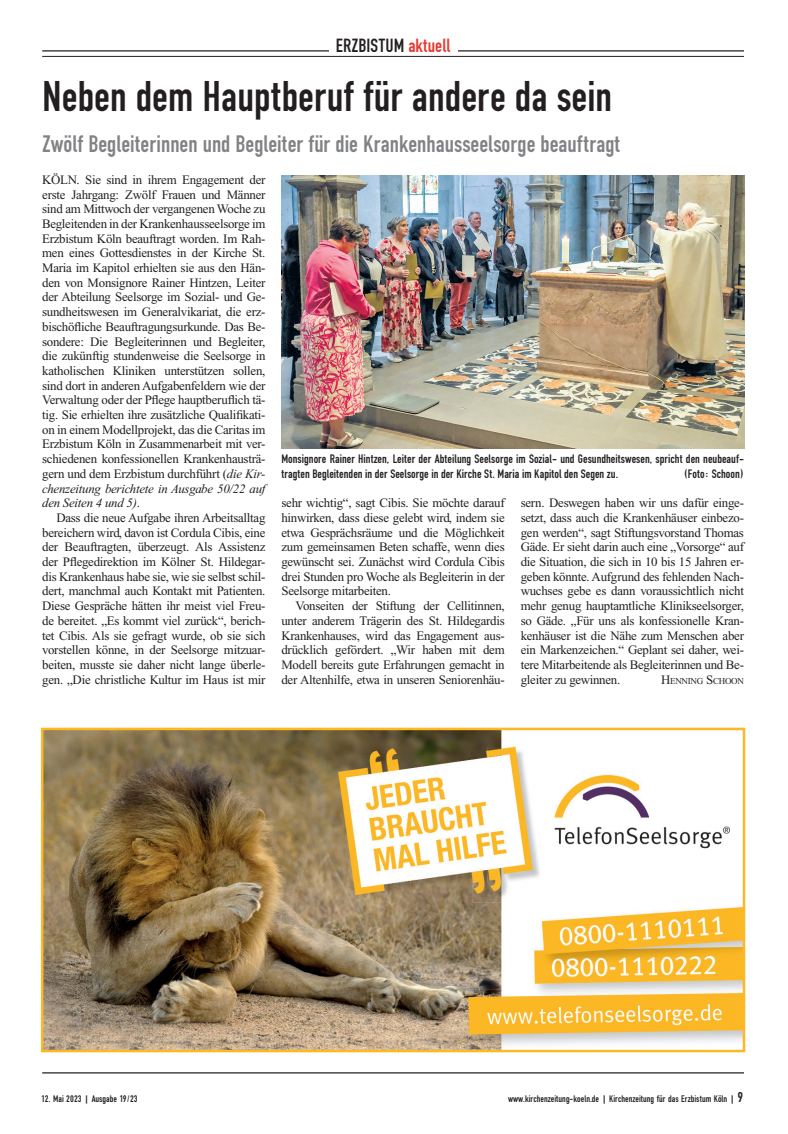
<style>
.page{position:relative;width:788px;height:1134px;background:#fff}
.page>*{position:absolute;margin:0;border:0;box-sizing:border-box;transform-origin:0 0}
.t1{font:45px "Fette Eng D";color:#231f20}
.t2{font:25px "Fette Eng D";color:#808285}
.t3{font:20px "Fette Eng D";color:#231f20}
.t4{font:12.88px/14.8px "Times New Roman";letter-spacing:-.02em;color:#231f20;text-align:justify}
.t5{font:12.88px/14.8px "Fette Eng D";color:#231f20}
.t6{font:10px "Fette Eng D";color:#231f20}
.t7{font:9px "Times New Roman";letter-spacing:-.03em;color:#231f20}
.s1{color:#e43a32}
.s2{font-style:italic}
.s3{font-size:12.88px}
.s4{font-size:15px}
</style>
<div class="page">
<hr style="left:42px;top:1072px;width:702px;height:1px;background:#231f20">
<hr style="left:42px;top:56px;width:702px;height:1px;background:#231f20">
<hr style="left:42px;top:50px;width:702px;height:1px;background:#231f20">
<div style="left:329px;top:37px;width:128px;height:15px;background:#fff"></div>
<img style="left:44px;top:730px;width:698px;height:319px">
<div style="left:41px;top:727px;width:704px;height:325px;border:2px solid #fcb825"></div>
<img style="left:281px;top:175px;width:463px;height:273px">
<h3 class="t3" style="left:336px;top:34px;width:116px">ERZBISTUM <span class="s1">aktuell</span></h3>
<h1 class="t1" style="left:42px;top:72px;width:571px">Neben dem Hauptberuf für andere da sein</h1>
<h2 class="t2" style="left:42px;top:130px;width:580px">Zwölf Begleiterinnen und Begleiter für die Krankenhausseelsorge beauftragt</h2>
<p class="t4" style="left:42px;top:172px;width:225px">KÖLN. Sie sind in ihrem Engagement der erste Jahrgang: Zwölf Frauen und Männer sind am Mittwoch der vergangenen Woche zu Begleitenden in der Krankenhausseelsorge im Erzbistum Köln beauftragt worden. Im Rah&shy;men eines Gottesdienstes in der Kirche St.<br>Maria im Kapitol erhielten sie aus den Hän&shy;den von Monsignore Rainer Hintzen, Leiter der Abteilung Seelsorge im Sozial- und Ge&shy;sundheitswesen im Generalvikariat, die erz&shy;bischöfliche Beauftragungsurkunde. Das Be&shy;sondere: Die Begleiterinnen und Begleiter, die zukünftig stundenweise die Seelsorge in katholischen Kliniken unterstützen sollen, sind dort in anderen Aufgabenfeldern wie der Verwaltung oder der Pflege hauptberuflich tä&shy;tig. Sie erhielten ihre zusätzliche Qualifikati&shy;on in einem Modellprojekt, das die Caritas im Erzbistum Köln in Zusammenarbeit mit ver&shy;schiedenen konfessionellen Krankenhausträ&shy;gern und dem Erzbistum durchführt (<span class="s2">die Kir&shy;chenzeitung berichtete in Ausgabe 50/22 auf den Seiten 4 und 5)</span>.</p>
<p class="t4" style="left:42px;top:510px;width:225px;text-indent:14px">Dass die neue Aufgabe ihren Arbeitsalltag bereichern wird, davon ist Cordula Cibis, eine der Beauftragten, überzeugt. Als Assistenz der Pflegedirektion im Kölner St. Hildegar&shy;dis Krankenhaus habe sie, wie sie selbst schil&shy;dert, manchmal auch Kontakt mit Patienten.<br>Diese Gespräche hätten ihr meist viel Freu&shy;de bereitet. „Es kommt viel zurück“, berich&shy;tet Cibis. Als sie gefragt wurde, ob sie sich vorstellen könne, in der Seelsorge mitzuar&shy;beiten, musste sie daher nicht lange überle&shy;gen. „Die christliche Kultur im Haus ist mir</p>
<p class="t5" style="left:281px;top:451px;width:464px">Monsignore Rainer Hintzen, Leiter der Abteilung Seelsorge im Sozial- und Gesundheitswesen, spricht den neubeauf&shy;tragten Begleitenden in der Seelsorge in der Kirche St. Maria im Kapitol den Segen zu.</p>
<p class="t5" style="left:683px;top:466px;width:62px">(Foto: Schoon)</p>
<p class="t4" style="left:521px;top:495px;width:225px">sern. Deswegen haben wir uns dafür einge&shy;setzt, dass auch die Krankenhäuser einbezo&shy;gen werden“, sagt Stiftungsvorstand Thomas Gäde. Er sieht darin auch eine „Vorsorge“ auf die Situation, die sich in 10 bis 15 Jahren er&shy;geben könnte. Aufgrund des fehlenden Nach&shy;wuchses gebe es dann voraussichtlich nicht mehr genug hauptamtliche Klinikseelsorger, so Gäde. „Für uns als konfessionelle Kran&shy;kenhäuser ist die Nähe zum Menschen aber ein Markenzeichen.“ Geplant sei daher, wei&shy;tere Mitarbeitende als Begleiterinnen und Be&shy;gleiter zu gewinnen.</p>
<p class="t4" style="left:281px;top:495px;width:225px">sehr wichtig“, sagt Cibis. Sie möchte darauf hinwirken, dass diese gelebt wird, indem sie etwa Gesprächsräume und die Möglichkeit zum gemeinsamen Beten schaffe, wenn dies gewünscht sei. Zunächst wird Cordula Cibis drei Stunden pro Woche als Begleiterin in der Seelsorge mitarbeiten.</p>
<p class="t4" style="left:281px;top:598px;width:225px;text-indent:14px">Vonseiten der Stiftung der Cellitinnen, unter anderem Trägerin des St. Hildegardis Krankenhauses, wird das Engagement aus&shy;drücklich gefördert. „Wir haben mit dem Modell bereits gute Erfahrungen gemacht in der Altenhilfe, etwa in unseren Seniorenhäu-</p>
<p class="t7" style="left:661px;top:675px;width:84px"><span class="s3">H</span>ENNING <span class="s3">S</span>CHOON</p>
<p class="t6" style="left:41px;top:1093px;width:98px">12. Mai 2023 | Ausgabe 19/23</p>
<p class="t6" style="left:508px;top:1093px;width:236px">www.kirchenzeitung-koeln.de | Kirchenzeitung für das Erzbistum Köln | <span class="s4">9</span></p>
</div>
